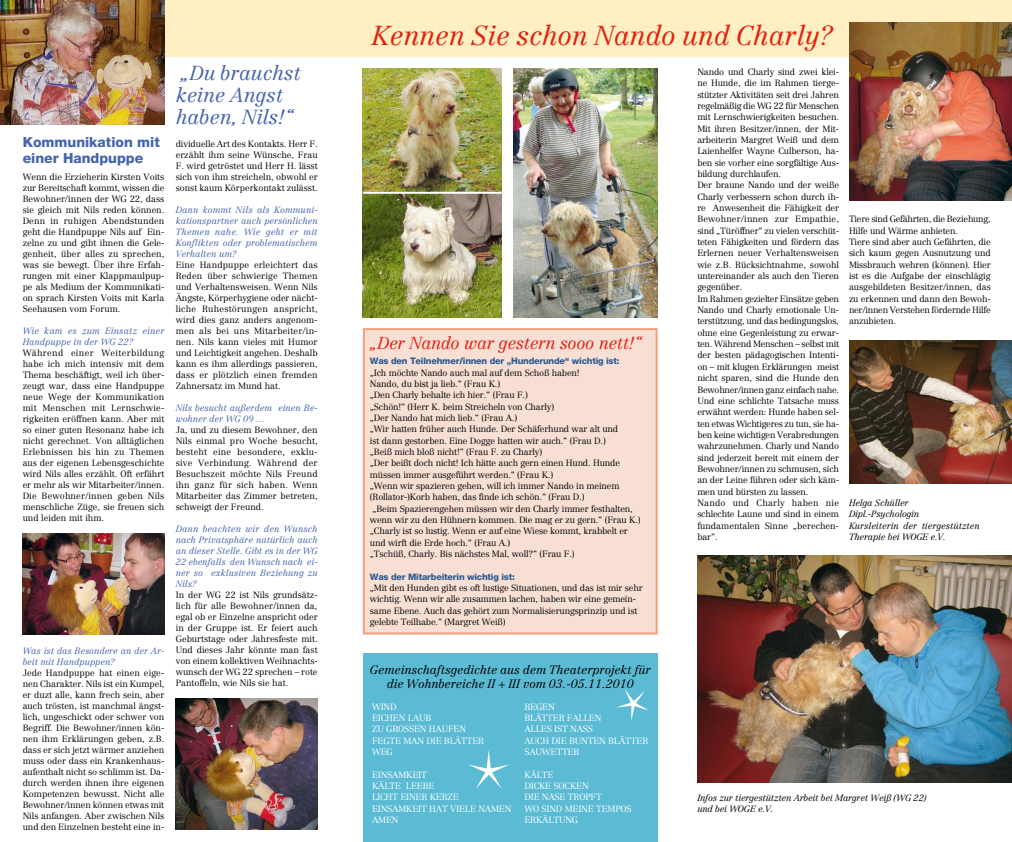
<style>
.page{position:relative;width:1012px;height:842px;background:#fff}
.page>*{position:absolute;margin:0;border:0;box-sizing:border-box;transform-origin:0 0}
.t1{font:italic 300 27px "Centennial";letter-spacing:-.005em;color:#e4200e}
.t2{font:italic 300 20px/22px "Centennial";letter-spacing:-.005em;color:#4464ad}
.t3{font:italic 300 17px "Centennial";letter-spacing:-.02em;color:#e4200e}
.t4{font:800 14px/16px "Helvetica Neue";color:#4464ad}
.t5{font:italic 300 12px/14px "Centennial";letter-spacing:-.005em;color:#000;text-align:center}
.t6{font:300 9px/11px "Centennial";letter-spacing:-.02em;color:#000;text-align:justify}
.t7{font:italic 300 9px/11px "Centennial";letter-spacing:-.005em;color:#4464ad}
.t8{font:300 9px/11.3px "Centennial";letter-spacing:-.02em;color:#fff}
.t9{font:italic 300 9px/11.3px "Centennial";letter-spacing:-.02em;color:#000}
.t10{font:800 9px "Helvetica Neue";letter-spacing:-.02em;color:#2d5a90}
.t11{font:italic 300 9px/11px "Centennial";letter-spacing:.015em;color:#4464ad}
</style>
<div class="page">
<div style="left:0;top:0;width:1012px;height:57px;background:#ffefc3"></div>
<div style="left:363px;top:328px;width:295px;height:306px;background:#f7dfd4;border:2px solid #f49e7c"></div>
<div style="left:363px;top:653px;width:295px;height:189px;background:#5bbbd4"></div>
<svg style="left:468px;top:750px;width:41px;height:38px"></svg>
<svg style="left:616px;top:689px;width:33px;height:32px"></svg>
<img style="left:0;top:0;width:164px;height:125px">
<img style="left:23px;top:533px;width:141px;height:101px">
<img style="left:176px;top:698px;width:142px;height:131px">
<img style="left:849px;top:23px;width:163px;height:177px">
<img style="left:363px;top:68px;width:139px;height:249px">
<img style="left:697px;top:556px;width:315px;height:226px">
<img style="left:849px;top:340px;width:163px;height:143px">
<img style="left:513px;top:68px;width:145px;height:249px">
<hr style="left:363px;top:192px;width:139px;height:2px;background:#fff">
<h3 class="t4" style="left:23px;top:134px;width:139px">Kommunikation mit einer Handpuppe</h3>
<p class="t6" style="left:23px;top:172px;width:143px">Wenn die Erzieherin Kirsten Voits zur Bereitschaft kommt, wissen die Bewohner/innen der WG 22, dass sie gleich mit Nils reden können.<br>Denn in ruhigen Abendstunden geht die Handpuppe Nils auf Ein&shy;zelne zu und gibt ihnen die Gele&shy;genheit, über alles zu sprechen, was sie bewegt. Über ihre Erfah&shy;rungen mit einer Klappmaulpup&shy;pe als Medium der Kommunikati&shy;on sprach Kirsten Voits mit Karla Seehausen vom Forum.</p>
<p class="t11" style="left:23px;top:326px;width:143px">Wie kam es zum Einsatz einer<br>Handpuppe in der WG 22?</p>
<p class="t6" style="left:23px;top:348px;width:143px">Während einer Weiterbildung habe ich mich intensiv mit dem Thema beschäftigt, weil ich über&shy;zeugt war, dass eine Handpuppe neue Wege der Kommunikation mit Menschen mit Lernschwie&shy;rigkeiten eröffnen kann. Aber mit so einer guten Resonanz habe ich nicht gerechnet. Von alltäglichen Erlebnissen bis hin zu Themen aus der eigenen Lebensgeschichte wird Nils alles erzählt. Oft erfährt er mehr als wir Mitarbeiter/innen.<br>Die Bewohner/innen geben Nils menschliche Züge, sie freuen sich und leiden mit ihm.</p>
<p class="t7" style="left:23px;top:645px;width:143px">Was ist das Besondere an der Ar&shy;beit mit Handpuppen?</p>
<p class="t6" style="left:23px;top:667px;width:143px">Jede Handpuppe hat einen eige&shy;nen Charakter. Nils ist ein Kumpel, er duzt alle, kann frech sein, aber auch trösten, ist manchmal ängst&shy;lich, ungeschickt oder schwer von Begriff. Die Bewohner/innen kön&shy;nen ihm Erklärungen geben, z.B. dass er sich jetzt wärmer anziehen muss oder dass ein Krankenhaus&shy;aufenthalt nicht so schlimm ist. Da&shy;durch werden ihnen ihre eigenen Kompetenzen bewusst. Nicht alle Bewohner/innen können etwas mit Nils anfangen. Aber zwischen Nils und den Einzelnen besteht eine in-</p>
<h1 class="t1" style="left:372px;top:19px;width:464px">Kennen Sie schon Nando und Charly?</h1>
<h2 class="t2" style="left:176px;top:62px;width:127px">„Du brauchst keine Angst haben, Nils!“</h2>
<p class="t6" style="left:697px;top:66px;width:143px;line-height:11.3px;text-align:left">Nando und Charly sind zwei klei&shy;ne Hunde, die im Rahmen tierge&shy;stützter Aktivitäten seit drei Jahren regelmäßig die WG 22 für Menschen mit Lernschwierigkeiten besuchen.<br>Mit ihren Besitzer/innen, der Mit&shy;arbeiterin Margret Weiß und dem<br>Laienhelfer Wayne Culberson, ha&shy;ben sie vorher eine sorgfältige Aus&shy;bildung durchlaufen.<br>Der braune Nando und der weiße<br>Charly verbessern schon durch ih&shy;re Anwesenheit die Fähigkeit der<br>Bewohner/innen zur Empathie, sind „Türöffner“ zu vielen verschüt&shy;teten Fähigkeiten und fördern das<br>Erlernen neuer Verhaltensweisen wie z.B. Rücksichtnahme, sowohl untereinander als auch den Tieren gegenüber.<br>Im Rahmen gezielter Einsätze geben<br>Nando und Charly emotionale Un&shy;terstützung, und das bedingungslos, ohne eine Gegenleistung zu erwar&shy;ten. Während Menschen – selbst mit der besten pädagogischen Intenti&shy;on – mit klugen Erklärungen meist nicht sparen, sind die Hunde den<br>Bewohner/innen ganz einfach nahe.<br>Und eine schlichte Tatsache muss erwähnt werden: Hunde haben sel&shy;ten etwas Wichtigeres zu tun, sie ha&shy;ben keine wichtigen Verabredungen wahrzunehmen. Charly und Nando sind jederzeit bereit mit einem der<br>Bewohner/innen zu schmusen, sich an der Leine führen oder sich käm&shy;men und bürsten zu lassen.<br>Nando und Charly haben nie schlechte Laune und sind in einem fundamentalen Sinne „berechen&shy;bar“.</p>
<p class="t6" style="left:176px;top:138px;width:143px">dividuelle Art des Kontakts. Herr F. erzählt ihm seine Wünsche, Frau F. wird getröstet und Herr H. lässt sich von ihm streicheln, obwohl er sonst kaum Körperkontakt zulässt.</p>
<p class="t7" style="left:176px;top:204px;width:143px;text-align:justify">Dann kommt Nils als Kommuni&shy;kationspartner auch persönlichen Themen nahe. Wie geht er mit Konflikten oder problematischem Verhalten um?</p>
<p class="t6" style="left:176px;top:259px;width:143px">Eine Handpuppe erleichtert das Reden über schwierige Themen und Verhaltensweisen. Wenn Nils Ängste, Körperhygiene oder nächt&shy;liche Ruhestörungen anspricht, wird dies ganz anders angenom&shy;men als bei uns Mitarbeiter/in&shy;nen. Nils kann vieles mit Humor und Leichtigkeit angehen. Deshalb kann es ihm allerdings passieren, dass er plötzlich einen fremden Zahnersatz im Mund hat.</p>
<p class="t7" style="left:176px;top:402px;width:143px">Nils besucht außerdem einen Be&shy;wohner der WG 09 …</p>
<p class="t6" style="left:176px;top:424px;width:144px">Ja, und zu diesem Bewohner, den Nils einmal pro Woche besucht, besteht eine besondere, exklu&shy;sive Verbindung. Während der Besuchszeit möchte Nils Freund ihn ganz für sich haben. Wenn Mitarbeiter das Zimmer betreten, schweigt der Freund.</p>
<p class="t7" style="left:176px;top:523px;width:144px;text-align:justify">Dann beachten wir den Wunsch nach Privatsphäre natürlich auch an dieser Stelle. Gibt es in der WG 22 ebenfalls den Wunsch nach ei&shy;ner so exklusiven Beziehung zu Nils?</p>
<p class="t6" style="left:176px;top:589px;width:144px">In der WG 22 ist Nils grundsätz&shy;lich für alle Bewohner/innen da, egal ob er Einzelne anspricht oder in der Gruppe ist. Er feiert auch Geburtstage oder Jahresfeste mit.<br>Und dieses Jahr könnte man fast von einem kollektiven Weihnachts&shy;wunsch der WG 22 sprechen – rote Pantoffeln, wie Nils sie hat.</p>
<p class="t6" style="left:849px;top:213px;width:143px;line-height:11.3px;text-align:left">Tiere sind Gefährten, die Beziehung,<br>Hilfe und Wärme anbieten.<br>Tiere sind aber auch Gefährten, die sich kaum gegen Ausnutzung und<br>Missbrauch wehren (können). Hier ist es die Aufgabe der einschlägig ausgebildeten Besitzer/innen, das zu erkennen und dann den Bewoh&shy;ner/innen Verstehen fördernde Hilfe anzubieten.</p>
<h3 class="t3" style="left:370px;top:333px;width:274px">„Der Nando war gestern sooo nett!“</h3>
<p class="t10" style="left:370px;top:356px;width:251px">Was den Teilnehmer/innen der „Hunderunde“ wichtig ist:</p>
<p class="t6" style="left:370px;top:367px;width:272px;line-height:11.3px;text-align:left">„Ich möchte Nando auch mal auf dem Schoß haben!<br>Nando, du bist ja lieb.“ (Frau K.)<br>„Den Charly behalte ich hier.“ (Frau F.)<br>„Schön!“ (Herr K. beim Streicheln von Charly)<br>„Der Nando hat mich lieb.“ (Frau A.)<br>„Wir hatten früher auch Hunde. Der Schäferhund war alt und<br>ist dann gestorben. Eine Dogge hatten wir auch.“ (Frau D.)<br>„Beiß mich bloß nicht!“ (Frau F. zu Charly)<br>„Der beißt doch nicht! Ich hätte auch gern einen Hund. Hunde müssen immer ausgeführt werden.“ (Frau K.)<br>„Wenn wir spazieren gehen, will ich immer Nando in meinem (Rollator-)Korb haben, das finde ich schön.“ (Frau D.)<br>„Beim Spazierengehen müssen wir den Charly immer festhalten, wenn wir zu den Hühnern kommen. Die mag er zu gern.“ (Frau K.) „Charly ist so lustig. Wenn er auf eine Wiese kommt, krabbelt er und wirft die Erde hoch.“ (Frau A.)<br>„Tschüß, Charly. Bis nächstes Mal, woll?“ (Frau F.)</p>
<p class="t10" style="left:370px;top:571px;width:146px">Was der Mitarbeiterin wichtig ist:</p>
<p class="t6" style="left:370px;top:582px;width:274px;line-height:11.3px;text-align:left">„Mit den Hunden gibt es oft lustige Situationen, und das ist mir sehr wichtig. Wenn wir alle zusammen lachen, haben wir eine gemein&shy;same Ebene. Auch das gehört zum Normalisierungsprinzip und ist gelebte Teilhabe.“ (Margret Weiß)</p>
<p class="t9" style="left:849px;top:497px;width:132px">Helga Schüller<br>Dipl.-Psychologin<br>Kursleiterin der tiergestützten<br>Therapie bei WOGE e.V.</p>
<h3 class="t5" style="left:370px;top:663px;width:282px">Gemeinschaftsgedichte aus dem Theaterprojekt für die Wohnbereiche II + III vom 03.-05.11.2010</h3>
<p class="t8" style="left:372px;top:701px;width:114px">WIND<br>EICHEN LAUB<br>ZU GROSSEN HAUFEN<br>FEGTE MAN DIE BLÄTTER<br>WEG</p>
<p class="t8" style="left:372px;top:769px;width:141px">EINSAMKEIT<br>KÄLTE LEERE<br>LICHT EINER KERZE<br>EINSAMKEIT HAT VIELE NAMEN<br>AMEN</p>
<p class="t8" style="left:524px;top:701px;width:125px">REGEN<br>BLÄTTER FALLEN<br>ALLES IST NASS<br>AUCH DIE BUNTEN BLÄTTER<br>SAUWETTER</p>
<p class="t8" style="left:524px;top:769px;width:109px">KÄLTE<br>DICKE SOCKEN<br>DIE NASE TROPFT<br>WO SIND MEINE TEMPOS<br>ERKÄLTUNG</p>
<p class="t9" style="left:697px;top:792px;width:231px">Infos zur tiergestützten Arbeit bei Margret Weiß (WG 22) und bei WOGE e.V.</p>
</div>
